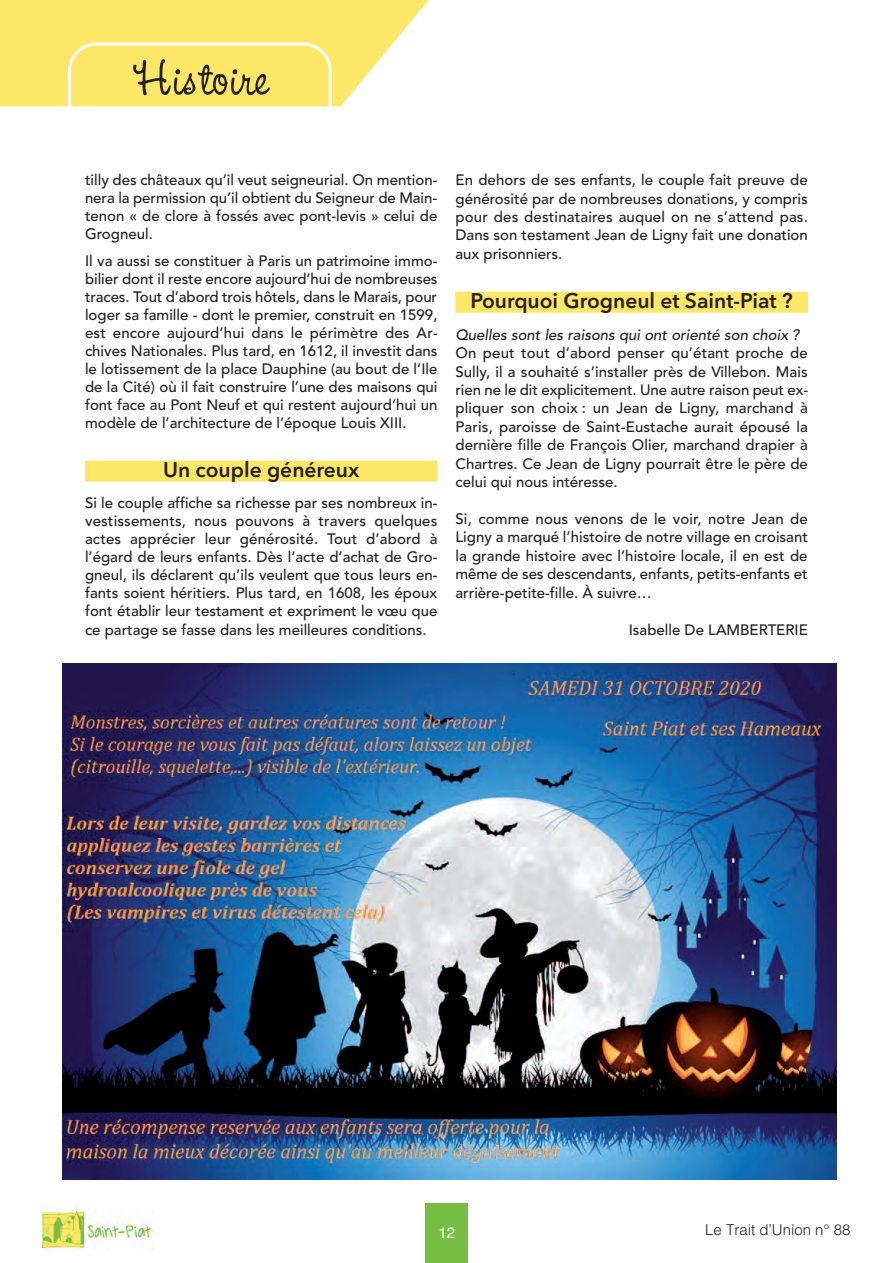
<style>
.page{position:relative;width:893px;height:1263px;background:#fff}
.page>*{position:absolute;margin:0;border:0;box-sizing:border-box;transform-origin:0 0}
.t1{font:55.5px "CAC Pinafore";color:#231f20}
.t2{font:600 21px "Avenir Next";color:#231f20}
.t3{font:500 15px/18px "Avenir";color:#231f20;text-align:justify}
.t4{font:italic 500 15px "Avenir";color:#231f20}
.t5{font:300 15px "Helvetica";color:#231f20}
.t6{font:15px "Helvetica";color:#fff}
</style>
<div class="page">
<img style="left:43px;top:1206px;width:111px;height:44px">
<svg style="left:0;top:0;width:429px;height:106px;fill:#fce766"></svg>
<svg style="left:68px;top:43px;width:264px;height:64px"></svg>
<div style="left:425px;top:1203px;width:43px;height:60px;background:#76be44"></div>
<div style="left:85px;top:460px;width:352px;height:21px;background:#fce766"></div>
<div style="left:455px;top:292px;width:353px;height:21px;background:#fce766"></div>
<img style="left:63px;top:663px;width:774px;height:516px">
<h1 class="t1" style="left:132px;top:43px;width:138px">Histoire</h1>
<p class="t3" style="left:85px;top:170px;width:354px">tilly des châteaux qu’il veut seigneurial. On mention&shy;nera la permission qu’il obtient du Seigneur de Main&shy;tenon « de clore à fossés avec pont-levis » celui de Grogneul.</p>
<p class="t3" style="left:85px;top:251px;width:354px">Il va aussi se constituer à Paris un patrimoine immo&shy;bilier dont il reste encore aujourd’hui de nombreuses traces. Tout d’abord trois hôtels, dans le Marais, pour loger sa famille - dont le premier, construit en 1599, est encore aujourd’hui dans le périmètre des Ar&shy;chives Nationales. Plus tard, en 1612, il investit dans le lotissement de la place Dauphine (au bout de l’Ile de la Cité) où il fait construire l’une des maisons qui font face au Pont Neuf et qui restent aujourd’hui un modèle de l’architecture de l’époque Louis XIII.</p>
<h2 class="t2" style="left:163px;top:452px;width:198px">Un couple généreux</h2>
<p class="t3" style="left:85px;top:493px;width:354px">Si le couple affiche sa richesse par ses nombreux in&shy;vestissements, nous pouvons à travers quelques actes apprécier leur générosité. Tout d’abord à l’égard de leurs enfants. Dès l’acte d’achat de Gro&shy;gneul, ils déclarent qu’ils veulent que tous leurs en&shy;fants soient héritiers. Plus tard, en 1608, les époux font établir leur testament et expriment le vœu que ce partage se fasse dans les meilleures conditions.</p>
<p class="t3" style="left:455px;top:170px;width:354px;line-height:18.5px">En dehors de ses enfants, le couple fait preuve de générosité par de nombreuses donations, y compris pour des destinataires auquel on ne s’attend pas.<br>Dans son testament Jean de Ligny fait une donation aux prisonniers.</p>
<h2 class="t2" style="left:471px;top:283px;width:324px">Pourquoi Grogneul et Saint-Piat ?</h2>
<p class="t4" style="left:455px;top:325px;width:345px">Quelles sont les raisons qui ont orienté son choix ?</p>
<p class="t3" style="left:455px;top:343px;width:354px;line-height:18.5px">On peut tout d’abord penser qu’étant proche de Sully, il a souhaité s’installer près de Villebon. Mais rien ne le dit explicitement. Une autre raison peut ex&shy;pliquer son choix : un Jean de Ligny, marchand à Paris, paroisse de Saint-Eustache aurait épousé la dernière fille de François Olier, marchand drapier à Chartres. Ce Jean de Ligny pourrait être le père de celui qui nous intéresse.</p>
<p class="t3" style="left:455px;top:509px;width:354px;line-height:18.5px">Si, comme nous venons de le voir, notre Jean de Ligny a marqué l’histoire de notre village en croisant la grande histoire avec l’histoire locale, il en est de même de ses descendants, enfants, petits-enfants et arrière-petite-fille. À suivre…</p>
<p class="t3" style="left:629px;top:619px;width:181px">Isabelle De LAMBERTERIE</p>
<p class="t6" style="left:438px;top:1227px;width:18px">12</p>
<p class="t5" style="left:705px;top:1217px;width:147px">Le Trait d’Union n° 88</p>
</div>
